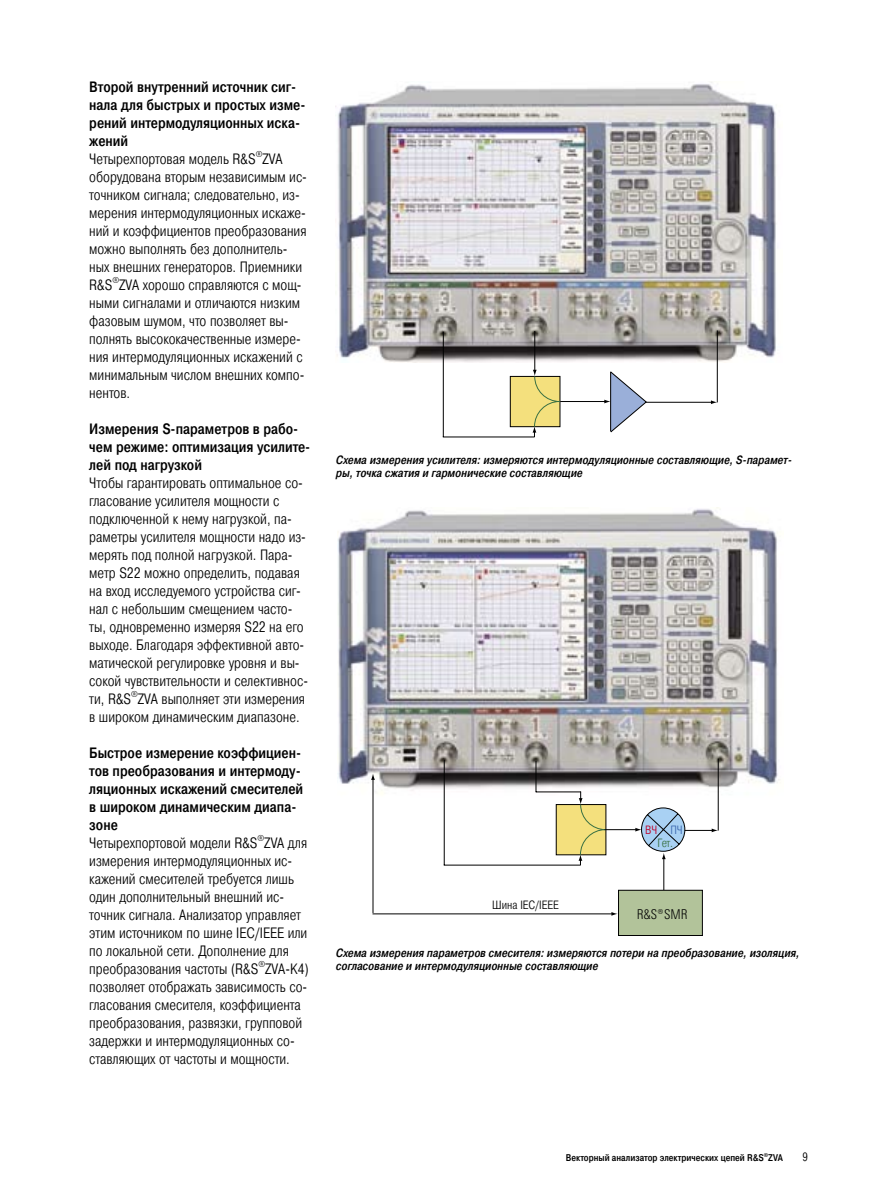
<style>
.page{position:relative;width:893px;height:1191px;background:#fff}
.page>*{position:absolute;margin:0;border:0;box-sizing:border-box;transform-origin:0 0}
.t1{font:300 15px/18px "Pragmatica Cond";color:#000}
.t2{font:500 15px/18px "Pragmatica Cond";color:#000}
.t3{font:300 13.5px "RS Univers Cond";color:#000}
.t4{font:italic 500 12px/13.2px "Pragmatica Cond";color:#000}
.t5{font:300 12px "Pragmatica Cond";color:#000}
.t6{font:300 12px "Pragmatica Cond";color:#397043}
.t7{font:300 12px "Pragmatica Cond";color:#be0027}
.t8{font:300 12px "Pragmatica Cond";color:#3c68ae}
.t9{font:500 9.75px "Pragmatica Cond";color:#000}
.t10{font:300 8.7px "Pragmatica Cond";color:#000}
.t11{font:500 5.7px "Pragmatica Cond";color:#000}
</style>
<div class="page">
<img style="left:337px;top:507px;width:443px;height:292px">
<hr style="left:444px;top:864px;width:137px;height:1px;background:#000">
<hr style="left:444px;top:760px;width:1px;height:105px;background:#000">
<hr style="left:683px;top:830px;width:30px;height:1px;background:#000">
<svg style="left:712px;top:828px;width:6px;height:4px"></svg>
<hr style="left:718px;top:758px;width:1px;height:72px;background:#000">
<hr style="left:373px;top:778px;width:1px;height:135px;background:#000">
<hr style="left:536px;top:791px;width:45px;height:1px;background:#000">
<hr style="left:536px;top:761px;width:1px;height:31px;background:#000">
<svg style="left:371px;top:773px;width:4px;height:7px"></svg>
<svg style="left:556px;top:791px;width:50px;height:74px"></svg>
<hr style="left:663px;top:858px;width:1px;height:40px;background:#000">
<hr style="left:372px;top:913px;width:241px;height:1px;background:#000">
<svg style="left:611px;top:890px;width:92px;height:45px;background:#b0bf9b"></svg>
<hr style="left:605px;top:829px;width:32px;height:1px;background:#000">
<svg style="left:635px;top:807px;width:51px;height:52px"></svg>
<img style="left:337px;top:82px;width:439px;height:281px">
<hr style="left:443px;top:436px;width:91px;height:1px;background:#000">
<hr style="left:443px;top:332px;width:1px;height:105px;background:#000">
<hr style="left:534px;top:331px;width:1px;height:40px;background:#000">
<svg style="left:510px;top:370px;width:51px;height:67px"></svg>
<hr style="left:560px;top:401px;width:46px;height:1px;background:#000">
<svg style="left:604px;top:371px;width:43px;height:61px"></svg>
<hr style="left:645px;top:402px;width:67px;height:1px;background:#000">
<svg style="left:711px;top:400px;width:6px;height:4px"></svg>
<hr style="left:717px;top:330px;width:1px;height:72px;background:#000">
<p class="t2" style="left:89px;top:78px;width:218px">Второй внутренний источник сиг&shy;нала для быстрых и простых изме&shy;рений интермодуляционных иска&shy;жений</p>
<p class="t1" style="left:89px;top:150px;width:168px">Четырехпортовая модель R&amp;S</p>
<p class="t10" style="left:256px;top:149px;width:8px">®</p>
<p class="t1" style="left:89px;top:150px;width:219px;text-indent:173px">ZVA оборудована вторым независимым ис&shy;точником сигнала; следовательно, из&shy;мерения интермодуляционных искаже&shy;ний и коэффициентов преобразования можно выполнять без дополнитель&shy;ных внешних генераторов. Приемники<br>R&amp;S</p>
<p class="t10" style="left:112px;top:275px;width:8px">®</p>
<p class="t1" style="left:89px;top:276px;width:217px;text-indent:30px">ZVA хорошо справляются с мощ&shy;ными сигналами и отличаются низким фазовым шумом, что позволяет вы&shy;полнять высококачественные измере&shy;ния интермодуляционных искажений с минимальным числом внешних компо&shy;нентов.</p>
<p class="t2" style="left:89px;top:420px;width:223px">Измерения S-параметров в рабо&shy;чем режиме: оптимизация усилите&shy;лей под нагрузкой</p>
<p class="t1" style="left:89px;top:474px;width:220px">Чтобы гарантировать оптимальное со&shy;гласование усилителя мощности с подключенной к нему нагрузкой, па&shy;раметры усилителя мощности надо из&shy;мерять под полной нагрузкой. Пара&shy;метр S22 можно определить, подавая на вход исследуемого устройства сиг&shy;нал с небольшим смещением часто&shy;ты, одновременно измеряя S22 на его выходе. Благодаря эффективной авто&shy;матической регулировке уровня и вы&shy;сокой чувствительности и селективнос&shy;ти, R&amp;S</p>
<p class="t10" style="left:131px;top:689px;width:8px">®</p>
<p class="t1" style="left:89px;top:690px;width:217px;text-indent:49px">ZVA выполняет эти измерения в широком динамическим диапазоне.</p>
<p class="t2" style="left:89px;top:744px;width:215px">Быстрое измерение коэффициен&shy;тов преобразования и интермоду&shy;ляционных искажений смесителей в широком динамическим диапа&shy;зоне</p>
<p class="t1" style="left:89px;top:834px;width:170px">Четырехпортовой модели R&amp;S</p>
<p class="t10" style="left:257px;top:833px;width:8px">®</p>
<p class="t1" style="left:89px;top:834px;width:220px;text-indent:175px">ZVA для измерения интермодуляционных ис&shy;кажений смесителей требуется лишь один дополнительный внешний ис&shy;точник сигнала. Анализатор управляет этим источником по шине IEC/IEEE или по локальной сети. Дополнение для преобразования частоты (R&amp;S</p>
<p class="t10" style="left:258px;top:959px;width:8px">®</p>
<p class="t1" style="left:89px;top:960px;width:221px;text-indent:176px">ZVA-K4) позволяет отображать зависимость со&shy;гласования смесителя, коэффициента преобразования, развязки, групповой задержки и интермодуляционных со&shy;ставляющих от частоты и мощности.</p>
<p class="t4" style="left:336px;top:453px;width:457px">Схема измерения усилителя: измеряются интермодуляционные составляющие, S-парамет&shy;ры, точка сжатия и гармонические составляющие</p>
<p class="t7" style="left:645px;top:823px;width:14px">ВЧ</p>
<p class="t8" style="left:670px;top:822px;width:14px">ПЧ</p>
<p class="t5" style="left:492px;top:898px;width:68px">Шина IEC/IEEE</p>
<p class="t6" style="left:657px;top:836px;width:17px">Гет.</p>
<p class="t3" style="left:637px;top:906px;width:53px">¸SMR</p>
<p class="t4" style="left:336px;top:946px;width:465px">Схема измерения параметров смесителя: измеряются потери на преобразование, изоляция, согласование и интермодуляционные составляющие</p>
<p class="t9" style="left:566px;top:1152px;width:200px">Векторный анализатор электрических цепей R&amp;S</p>
<p class="t11" style="left:764px;top:1151px;width:6px">®</p>
<p class="t9" style="left:768px;top:1152px;width:16px">ZVA</p>
<p class="t5" style="left:802px;top:1150px;width:7px">9</p>
</div>
